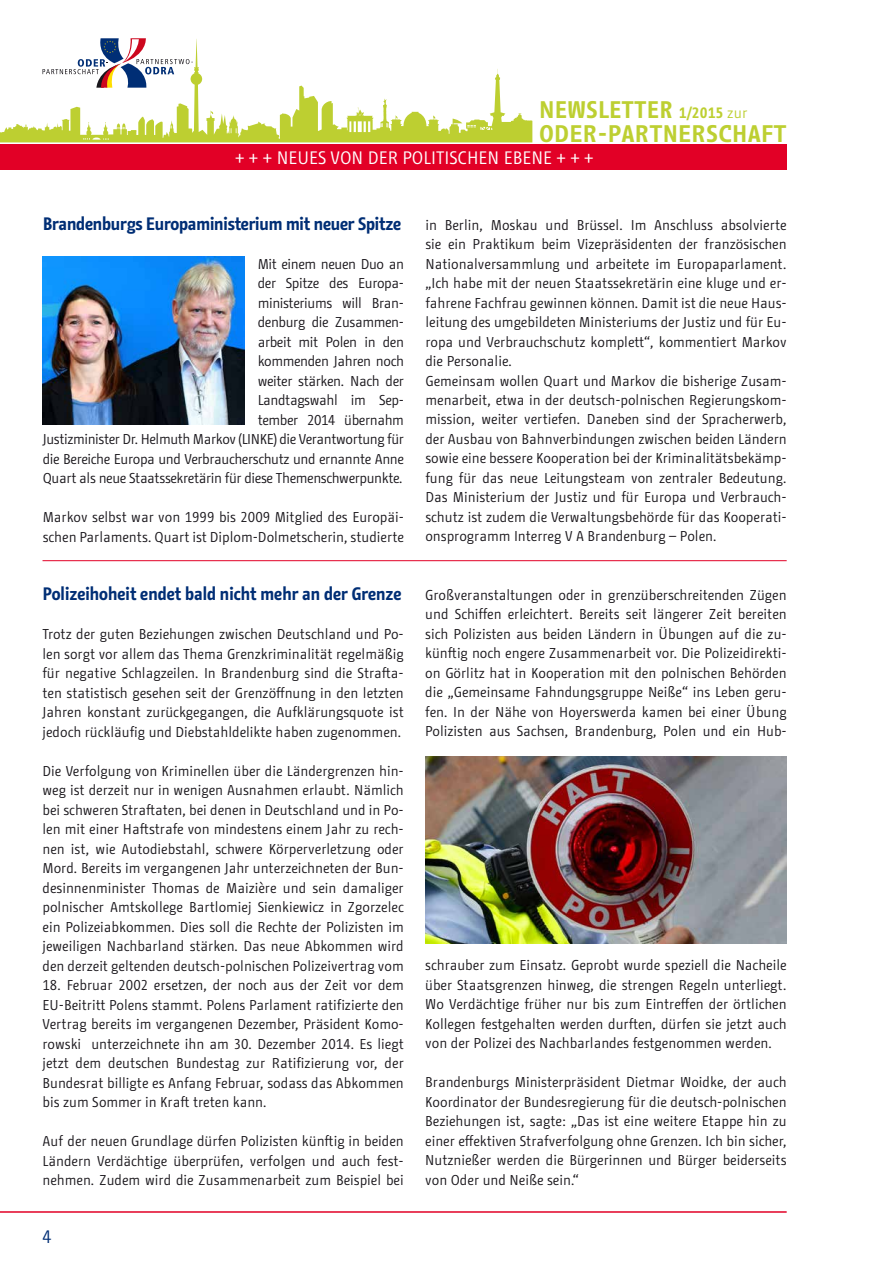
<style>
.page{position:relative;width:893px;height:1263px;background:#fff}
.page>*{position:absolute;margin:0;border:0;box-sizing:border-box;transform-origin:0 0}
.t1{font:700 24px "BMF Change Sans Cond Int";letter-spacing:.005em;color:#bdcf31}
.t2{font:700 24px "BMF Change Letter Int";letter-spacing:.005em;color:#bdcf31}
.t3{font:700 18px "BMF Change Sans Cond Int";letter-spacing:-.035em;color:#002e75}
.t4{font:18px "BMF Change Sans Cond Int";color:#fff}
.t5{font:18px "BMF Change Sans Cond Int";color:#002e75}
.t6{font:14.25px/19.5px "BMF Change Sans Cond Int";color:#1a171c;text-align:justify}
.t7{font:14.25px/19.5px "BMF Change Sans Cond Int";letter-spacing:-.025em;color:#1a171c;text-align:right}
.s1{font-size:15px}
.s2{font-weight:400;font-size:15px}
</style>
<div class="page">
<hr style="left:0;top:1211px;width:787px;height:2px;background:#e20026">
<svg style="left:0;top:39px;width:532px;height:103px"></svg>
<svg style="left:43px;top:38px;width:150px;height:50px"></svg>
<div style="left:0;top:145px;width:786px;height:25px;background:#e20026"></div>
<hr style="left:43px;top:560px;width:744px;height:1px;background:#e20026">
<img style="left:425px;top:756px;width:361px;height:188px">
<img style="left:43px;top:256px;width:202px;height:168px">
<h1 class="t1" style="left:539px;top:94px;width:210px">Newsletter <span class="s1">1/2015</span> <span class="s2">zur</span></h1>
<h1 class="t2" style="left:539px;top:118px;width:249px">ODER-PARTNERSCHAFT</h1>
<p class="t4" style="left:235px;top:146px;width:298px">+ + + Neues von der politischen Ebene</p>
<p class="t4" style="left:557px;top:146px;width:39px">+ + +</p>
<p class="t3" style="left:43px;top:211px;width:360px">Brandenburgs Europaministerium mit neuer Spitze</p>
<p class="t7" style="left:43px;top:254px;width:363px">Mit einem neuen Duo an<br>der Spitze des Europa-<br>ministeriums will Bran-<br>denburg die Zusammen-<br>arbeit mit Polen in den<br>kommenden Jahren noch<br>weiter stärken. Nach der<br>Landtagswahl im Sep-<br>tember 2014 übernahm<br>Justizminister Dr. Helmuth Markov (LINKE) die Verantwortung für die Bereiche Europa und Verbraucherschutz und ernannte Anne<br>Quart als neue Staatssekretärin für diese Themenschwerpunkte.</p>
<p class="t6" style="left:43px;top:507px;width:363px">Markov selbst war von 1999 bis 2009 Mitglied des Europäi&shy;schen Parlaments. Quart ist Diplom-Dolmetscherin, studierte</p>
<p class="t3" style="left:43px;top:581px;width:361px">Polizeihoheit endet bald nicht mehr an der Grenze</p>
<p class="t6" style="left:43px;top:624px;width:363px">Trotz der guten Beziehungen zwischen Deutschland und Po&shy;len sorgt vor allem das Thema Grenzkriminalität regelmäßig für negative Schlagzeilen. In Brandenburg sind die Strafta&shy;ten statistisch gesehen seit der Grenzöffnung in den letzten Jahren konstant zurückgegangen, die Aufklärungsquote ist jedoch rückläufig und Diebstahldelikte haben zugenommen.</p>
<p class="t6" style="left:43px;top:760px;width:363px">Die Verfolgung von Kriminellen über die Ländergrenzen hin&shy;weg ist derzeit nur in wenigen Ausnahmen erlaubt. Nämlich bei schweren Straftaten, bei denen in Deutschland und in Po&shy;len mit einer H aftstrafe von mindestens einem Jahr zu rech&shy;nen ist, wie Autodiebstahl, schwere Körperverletzung oder Mord. Bereits im vergangenen Jahr unterzeichneten der Bun&shy;desinnenminister Thomas de Maizière und sein damaliger polnischer Amtskollege Bartlomiej Sienkiewicz in Zgorzelec ein Polizeiabkommen. Dies soll die Rechte der Polizisten im jeweiligen Nachbarland stärken. Das neue Abkommen wird den derzeit geltenden deutsch-polnischen Polizeivertrag vom</p>
<p class="t6" style="left:43px;top:975px;width:363px">18. Februar 2002 ersetzen, der noch aus der Zeit vor dem EU -Beitritt Polens stammt. Polens Parlament ratifizierte den Vertrag bereits im vergangenen Dezember, Präsident Komo&shy;rowski unterzeichnete ihn am 30. Dezember 2014. Es liegt jetzt dem deutschen Bundestag zur Ratifizierung vor, der Bundesrat billigte es Anfang Februar, sodass das Abkommen bis zum Sommer in Kraft treten kann.</p>
<p class="t6" style="left:43px;top:1131px;width:363px">Auf der neuen Grundlage dürfen Polizisten künftig in beiden Ländern Verdächtige überprüfen, verfolgen und auch fest&shy;nehmen. Zudem wird die Zusammenarbeit zum Beispiel bei</p>
<p class="t5" style="left:43px;top:1224px;width:11px">4</p>
<p class="t6" style="left:425px;top:215px;width:363px;text-align:left">in Berlin, Moskau und Brüssel. Im Anschluss absolvierte sie ein Praktikum beim Vizepräsidenten der französischen Nationalversammlung und arbeitete im Europaparlament. „Ich habe mit der neuen Staatssekretärin eine kluge und er&shy;fahrene Fachfrau gewinnen können. Damit ist die neue H aus&shy;leitung des umgebildeten Ministeriums der Justiz und für Eu&shy;ropa und Verbrauchschutz komplett“, kommentiert Markov die Personalie.<br>Gemeinsam wollen Quart und Markov die bisherige Zusam&shy;menarbeit, etwa in der deutsch-polnischen Regierungskom&shy;mission, weiter vertiefen. Daneben sind der Spracherwerb, der Ausbau von Bahnverbindungen zwischen beiden Ländern sowie eine bessere Kooperation bei der Kriminalitätsbekämp&shy;fung für das neue Leitungsteam von zentraler Bedeutung.<br>Das Ministerium der Justiz und für Europa und Verbrauch&shy;schutz ist zudem die Verwaltungsbehörde für das Kooperati&shy;onsprogramm Interreg V A Brandenburg – Polen.</p>
<p class="t6" style="left:425px;top:585px;width:363px">Großveranstaltungen oder in grenzüberschreitenden Zügen und Schiffen erleichtert. Bereits seit längerer Zeit bereiten sich Polizisten aus beiden Ländern in Übungen auf die zu&shy;künftig noch engere Zusammenarbeit vor. Die Polizeidirekti&shy;on Görlitz hat in Kooperation mit den polnischen Behörden die „Gemeinsame Fahndungsgruppe Neiße“ ins Leben geru&shy;fen. In der Nähe von Hoyerswerda kamen bei einer Übung Polizisten aus Sachsen, Brandenburg, Polen und ein H ub-</p>
<p class="t6" style="left:425px;top:955px;width:363px">schrauber zum Einsatz. Geprobt wurde speziell die Nacheile über Staatsgrenzen hinweg, die strengen Regeln unterliegt.<br>Wo Verdächtige früher nur bis zum Eintreffen der örtlichen Kollegen festgehalten werden durften, dürfen sie jetzt auch von der Polizei des Nachbarlandes festgenommen werden.</p>
<p class="t6" style="left:425px;top:1072px;width:363px">Brandenburgs Ministerpräsident Dietmar Woidke, der auch Koordinator der Bundesregierung für die deutsch-polnischen Beziehungen ist, sagte: „Das ist eine weitere Etappe hin zu einer effektiven Strafverfolgung ohne Grenzen. Ich bin sicher, Nutznießer werden die Bürgerinnen und Bürger beiderseits von Oder und Neiße sein.“</p>
</div>
